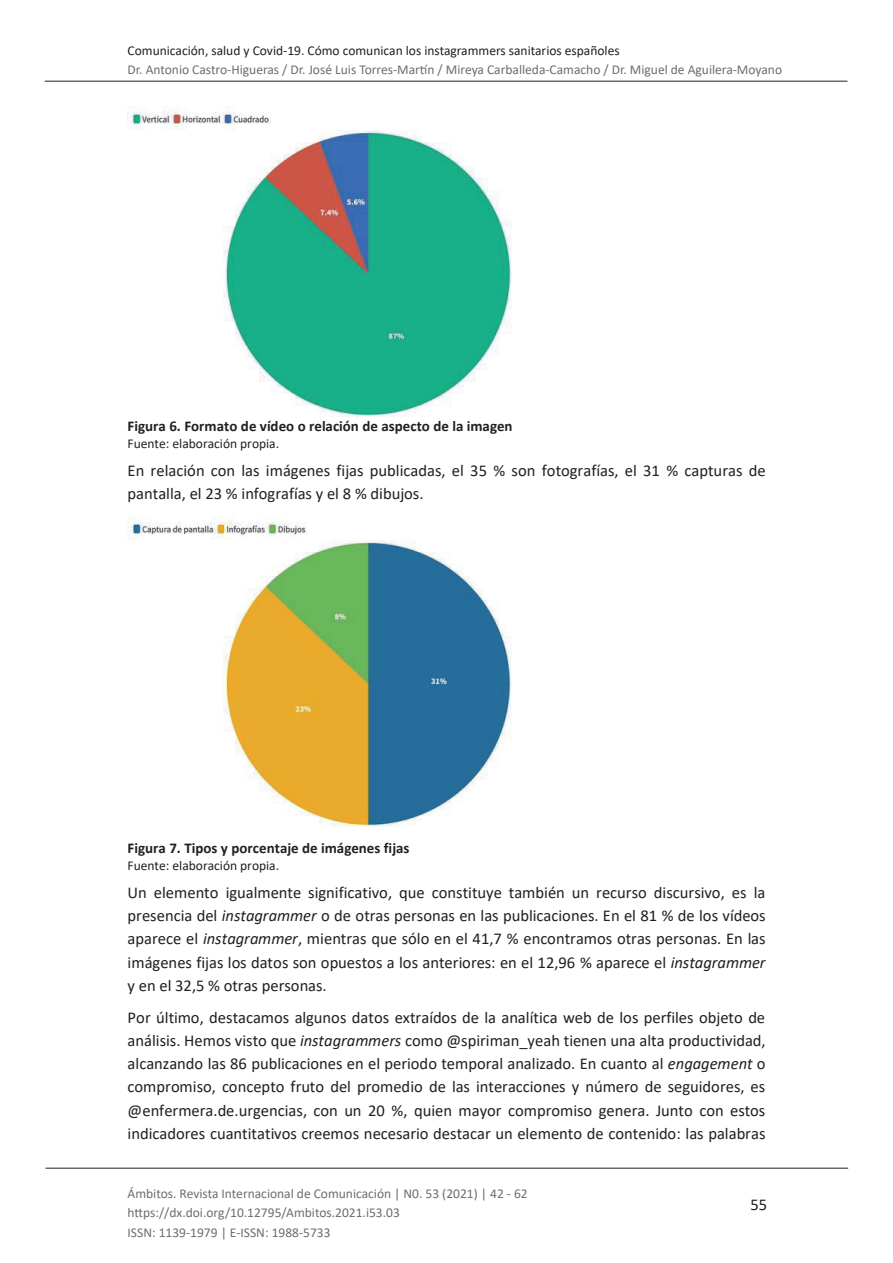
<style>
.page{position:relative;width:893px;height:1263px;background:#fff}
.page>*{position:absolute;margin:0;border:0;box-sizing:border-box;transform-origin:0 0}
.t1{font:16.5px/23.1px "Calibri";color:#231f20;text-align:justify}
.t2{font:700 15px "Calibri";color:#231f20}
.t3{font:13.5px/19.5px "Calibri";color:#6c6d70}
.t4{font:13.5px "Calibri";color:#231f20}
.s1{font-style:italic}
</style>
<div class="page">
<img style="left:128px;top:106px;width:384px;height:311px">
<img style="left:128px;top:516px;width:384px;height:310px">
<hr style="left:46px;top:1168px;width:802px;height:1px;background:#231f20">
<hr style="left:45px;top:81px;width:802px;height:1px;background:#231f20">
<p class="t4" style="left:128px;top:41px;width:494px">Comunicación, salud y Covid-19. Cómo comunican los instagrammers sanitarios españoles</p>
<p class="t3" style="left:128px;top:60px;width:656px">Dr. Antonio Castro-Higueras / Dr. José Luis Torres-Martín / Mireya Carballeda-Camacho / Dr. Miguel de Aguilera-Moyano</p>
<p class="t2" style="left:128px;top:416px;width:386px">Figura 6. Formato de vídeo o relación de aspecto de la imagen</p>
<p class="t4" style="left:128px;top:434px;width:153px">Fuente: elaboración propia.</p>
<p class="t1" style="left:128px;top:459px;width:639px">En relación con las imágenes fijas publicadas, el 35 % son fotografías, el 31 % capturas de pantalla, el 23 % infografías y el 8 % dibujos.</p>
<p class="t2" style="left:128px;top:837px;width:283px">Figura 7. Tipos y porcentaje de imágenes fijas</p>
<p class="t4" style="left:128px;top:856px;width:153px">Fuente: elaboración propia.</p>
<p class="t1" style="left:128px;top:880px;width:639px">Un elemento igualmente significativo, que constituye también un recurso discursivo, es la presencia del <span class="s1">instagrammer</span> o de otras personas en las publicaciones. En el 81 % de los vídeos aparece el <span class="s1">instagrammer</span>, mientras que sólo en el 41,7 % encontramos otras personas. En las imágenes fijas los datos son opuestos a los anteriores: en el 12,96 % aparece el <span class="s1">instagrammer </span>y en el 32,5 % otras personas.</p>
<p class="t1" style="left:128px;top:1005px;width:639px">Por último, destacamos algunos datos extraídos de la analítica web de los perfiles objeto de análisis. Hemos visto que <span class="s1">instagrammers</span> como @spiriman_yeah tienen una alta productividad, alcanzando las 86 publicaciones en el periodo temporal analizado. En cuanto al <span class="s1">engagement</span> o compromiso, concepto fruto del promedio de las interacciones y número de seguidores, es @enfermera.de.urgencias, con un 20 %, quien mayor compromiso genera. Junto con estos indicadores cuantitativos creemos necesario destacar un elemento de contenido: las palabras</p>
<p class="t3" style="left:128px;top:1183px;width:402px">Ámbitos. Revista Internacional de Comunicación | N0. 53 (2021) | 42 - 62 https://dx.doi.org/10.12795/Ambitos.2021.i53.03<br>ISSN: 1139-1979 | E-ISSN: 1988-5733</p>
<p class="t1" style="left:750px;top:1193px;width:18px">55</p>
</div>
